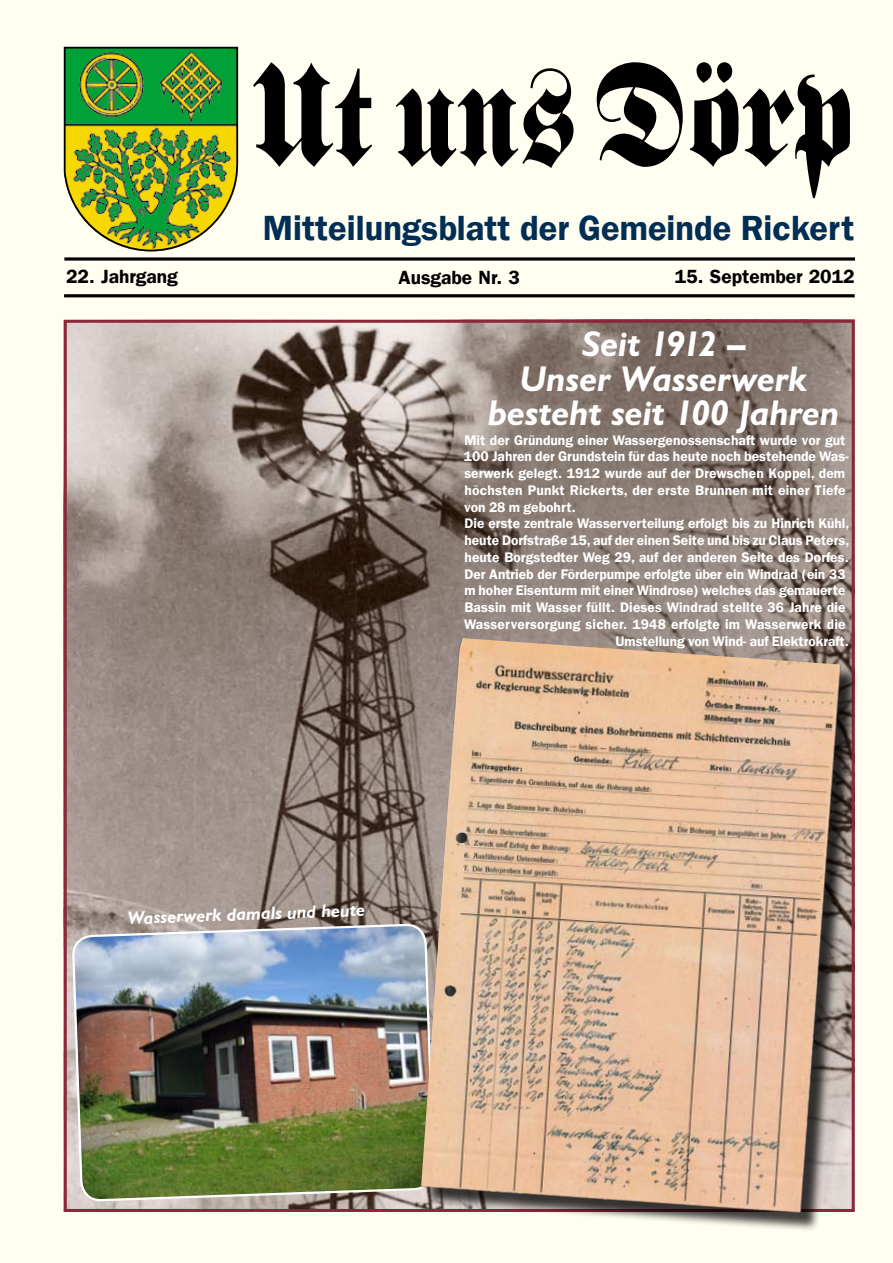
<style>
.page{position:relative;width:893px;height:1263px;background:#fffef1}
.page>*{position:absolute;margin:0;border:0;box-sizing:border-box;transform-origin:0 0}
.t1{font:143.25px "Fette Fraktur LT Std";color:#000;scale:.8 1}
.t2{font:italic 700 36px/34.5px "Gill Sans MT Std";letter-spacing:-.005em;color:#fff;text-align:center}
.t3{font:35.1px "Franklin Gothic LT Com Dm";color:#002e55}
.t4{font:19.2px "Franklin Gothic LT Com Dm";color:#000}
.t5{font:italic 700 18px "Gill Sans MT Std";color:#fff}
.t6{font:13.95px "Franklin Gothic LT Com Dm";color:#fff}
</style>
<div class="page">
<svg style="left:64px;top:257px;width:791px;height:4px;background:#333230"></svg>
<hr style="left:64px;top:294px;width:791px;height:3px;background:#000">
<img style="left:63px;top:46px;width:176px;height:206px">
<img style="left:68px;top:324px;width:783px;height:884px">
<img style="left:73px;top:924px;width:348px;height:277px">
<div style="left:423px;top:640px;width:436px;height:591px;background:#000;opacity:.75"></div>
<img style="left:421px;top:638px;width:420px;height:577px">
<h1 class="t1" style="left:256px;top:34px;width:750px">Ut uns Dörp</h1>
<h3 class="t3" style="left:263px;top:207px;width:593px">Mitteilungsblatt der Gemeinde Rickert</h3>
<h3 class="t4" style="left:66px;top:265px;width:113px">22. Jahrgang</h3>
<h3 class="t4" style="left:675px;top:265px;width:181px">15. September 2012</h3>
<h3 class="t4" style="left:398px;top:266px;width:123px">Ausgabe Nr. 3</h3>
<h2 class="t2" style="left:487px;top:326px;width:354px">Seit 1912 –<br>Unser Wasserwerk besteht seit 100 Jahren</h2>
<p class="t6" style="left:464px;top:432px;width:382px">Mit der Gründung einer Wassergenossenschaft wurde vor gut</p>
<p class="t6" style="left:464px;top:448px;width:386px">100 Jahren der Grundstein für das heute noch bestehende Was-</p>
<p class="t6" style="left:464px;top:465px;width:382px">serwerk gelegt. 1912 wurde auf der Drewschen Koppel, dem</p>
<p class="t6" style="left:465px;top:482px;width:383px">höchsten Punkt Rickerts, der erste Brunnen mit einer Tiefe</p>
<p class="t6" style="left:464px;top:499px;width:113px">von 28 m gebohrt.</p>
<p class="t6" style="left:464px;top:515px;width:387px">Die erste zentrale Wasserverteilung erfolgt bis zu Hinrich Kühl,</p>
<p class="t6" style="left:465px;top:532px;width:386px">heute Dorfstraße 15, auf der einen Seite und bis zu Claus Peters,</p>
<p class="t6" style="left:465px;top:549px;width:386px">heute Borgstedter Weg 29, auf der anderen Seite des Dorfes.</p>
<p class="t6" style="left:464px;top:566px;width:383px">Der Antrieb der Förderpumpe erfolgte über ein Windrad (ein 33</p>
<p class="t6" style="left:464px;top:582px;width:382px">m hoher Eisenturm mit einer Windrose) welches das gemauerte</p>
<p class="t6" style="left:464px;top:599px;width:383px">Bassin mit Wasser füllt. Dieses Windrad stellte 36 Jahre die</p>
<p class="t6" style="left:464px;top:616px;width:383px">Wasserversorgung sicher. 1948 erfolgte im Wasserwerk die</p>
<p class="t6" style="left:615px;top:633px;width:235px">Umstellung von Wind- auf Elektrokraft.</p>
<p class="t5" style="left:127px;top:907px;width:239px;rotate:-2deg">Wasserwerk damals und heute</p>
</div>
